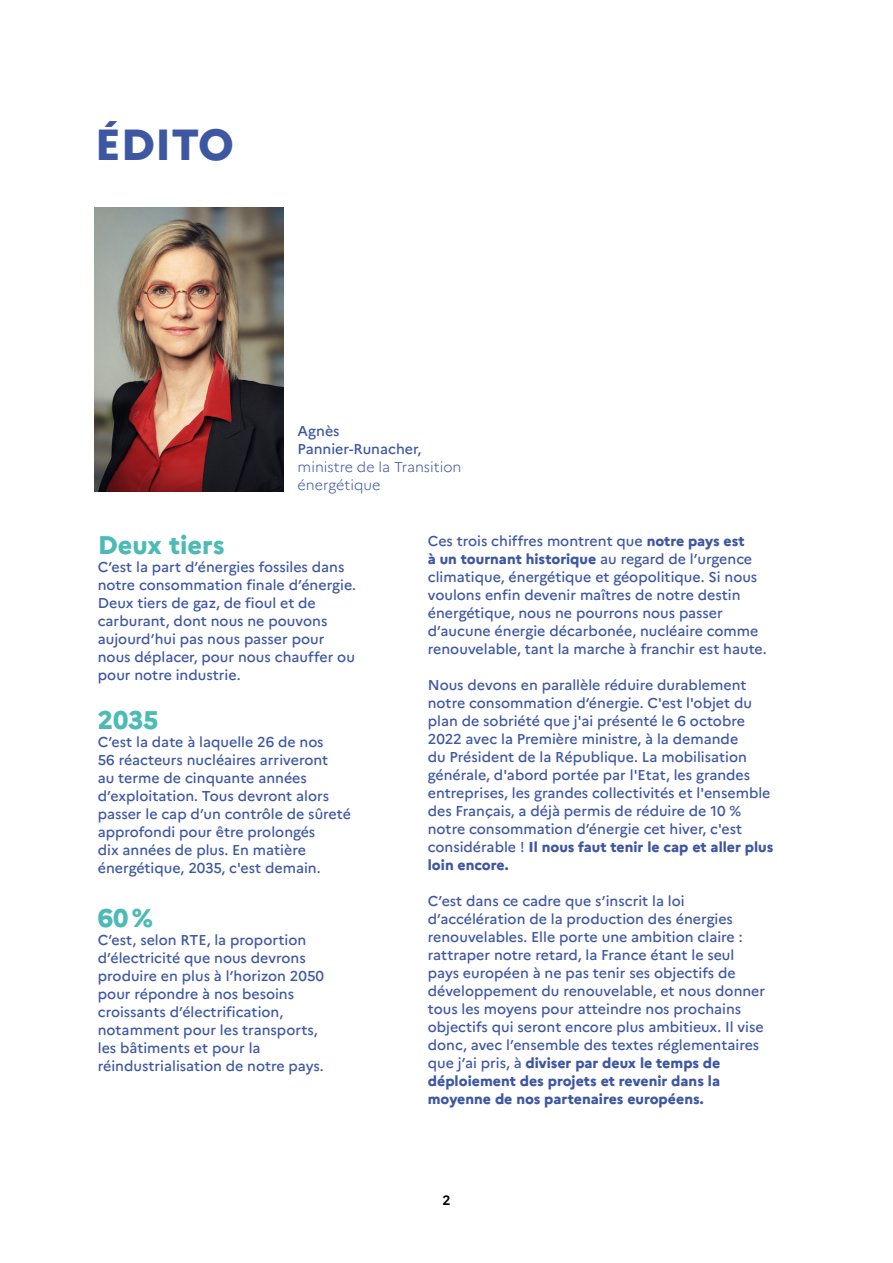
<style>
.page{position:relative;width:893px;height:1263px;background:#fff}
.page>*{position:absolute;margin:0;border:0;box-sizing:border-box;transform-origin:0 0}
.t1{font:800 43.5px "Marianne";color:#3e57a3}
.t2{font:800 25.5px "Marianne";color:#4cbab6}
.t3{font:500 14.25px/18px "Marianne";color:#3e57a3}
.t4{font:300 14.25px/18px "Marianne";color:#3e57a3}
.t5{font:700 13.5px "Marianne";color:#000}
.s1{font-weight:800}
</style>
<div class="page">
<img style="left:95px;top:208px;width:189px;height:283px">
<h1 class="t1" style="left:95px;top:118px;width:140px">ÉDITO</h1>
<p class="t3" style="left:298px;top:422px;width:125px">Agnès<br>Pannier-Runacher,</p>
<p class="t4" style="left:298px;top:458px;width:165px">ministre de la Transition énergétique</p>
<h2 class="t2" style="left:98px;top:529px;width:128px">Deux tiers</h2>
<p class="t3" style="left:98px;top:558px;width:260px">C’est la part d’énergies fossiles dans notre consommation finale d’énergie.<br>Deux tiers de gaz, de fioul et de carburant, dont nous ne pouvons aujourd’hui pas nous passer pour nous déplacer, pour nous chauffer ou pour notre industrie.</p>
<h2 class="t2" style="left:98px;top:704px;width:62px">2035</h2>
<p class="t3" style="left:98px;top:733px;width:255px">C’est la date à laquelle 26 de nos<br>56 réacteurs nucléaires arriveront<br>au terme de cinquante années d’exploitation. Tous devront alors passer le cap d’un contrôle de sûreté approfondi pour être prolongés<br>dix années de plus. En matière énergétique, 2035, c'est demain.</p>
<h2 class="t2" style="left:98px;top:902px;width:57px">60%</h2>
<p class="t3" style="left:98px;top:931px;width:228px">C’est, selon RTE, la proportion d’électricité que nous devrons produire en plus à l’horizon 2050 pour répondre à nos besoins croissants d’électrification, notamment pour les transports, les bâtiments et pour la réindustrialisation de notre pays.</p>
<p class="t3" style="left:428px;top:532px;width:340px">Ces trois chiffres montrent que <span class="s1">notre pays est<br>à un tournant historique</span> au regard de l’urgence climatique, énergétique et géopolitique. Si nous voulons enfin devenir maîtres de notre destin énergétique, nous ne pourrons nous passer d’aucune énergie décarbonée, nucléaire comme renouvelable, tant la marche à franchir est haute.</p>
<p class="t3" style="left:428px;top:675px;width:347px">Nous devons en parallèle réduire durablement notre consommation d‘énergie. C'est l'objet du plan de sobriété que j'ai présenté le 6 octobre 2022 avec la Première ministre, à la demande<br>du Président de la République. La mobilisation générale, d'abord portée par l'Etat, les grandes entreprises, les grandes collectivités et l'ensemble des Français, a déjà permis de réduire de 10 % notre consommation d’énergie cet hiver, c'est considérable ! <span class="s1">Il nous faut tenir le cap et aller plus loin encore.</span></p>
<p class="t3" style="left:428px;top:891px;width:339px">C’est dans ce cadre que s’inscrit la loi d’accélération de la production des énergies renouvelables. Elle porte une ambition claire : rattraper notre retard, la France étant le seul pays européen à ne pas tenir ses objectifs de développement du renouvelable, et nous donner tous les moyens pour atteindre nos prochains objectifs qui seront encore plus ambitieux. Il vise donc, avec l’ensemble des textes réglementaires que j’ai pris, à <span class="s1">diviser par deux le temps de déploiement des projets et revenir dans la moyenne de nos partenaires européens.</span></p>
<p class="t5" style="left:442px;top:1192px;width:10px">2</p>
</div>
